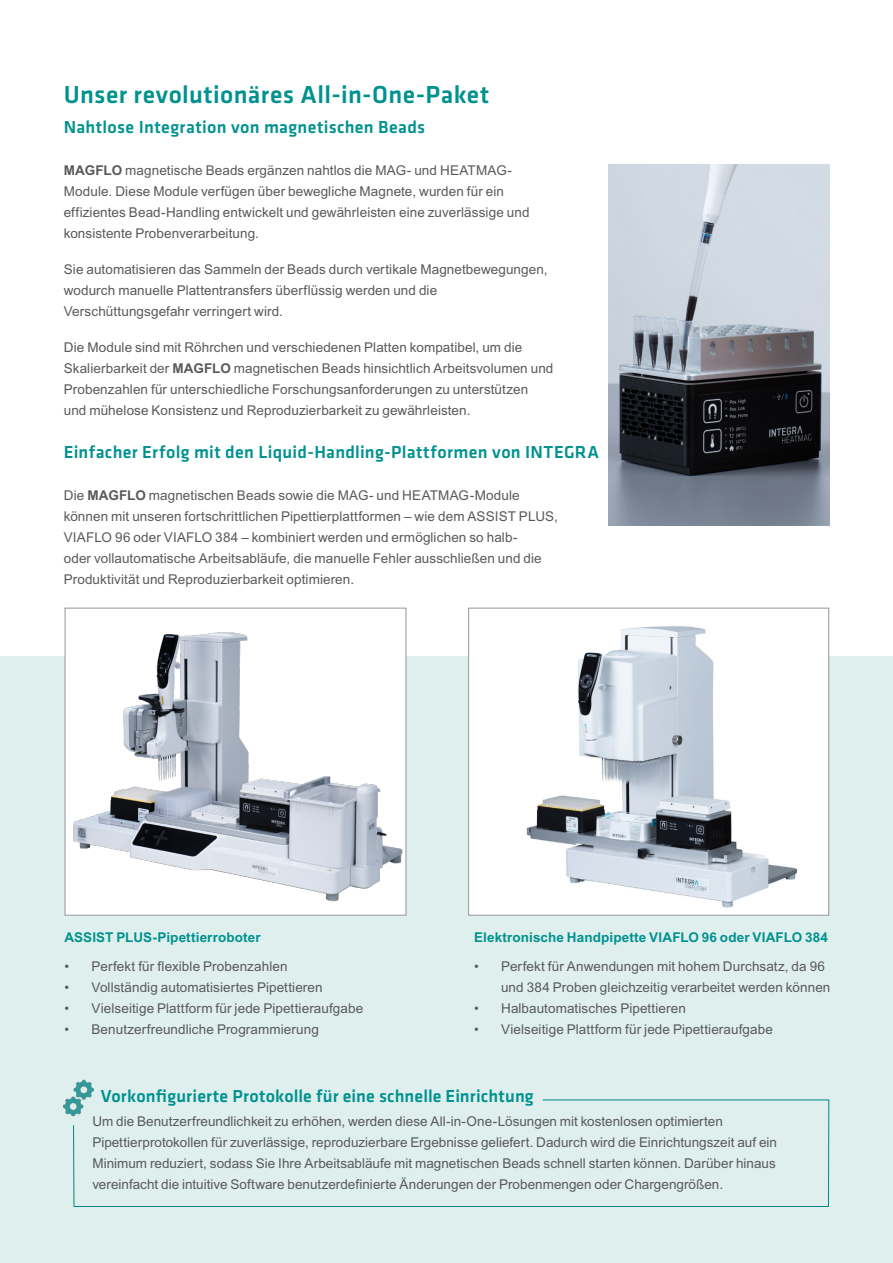
<style>
.page{position:relative;width:893px;height:1263px;background:#fff}
.page>*{position:absolute;margin:0;border:0;box-sizing:border-box;transform-origin:0 0}
.t1{font:500 25.5px "Klavika Basic";letter-spacing:.015em;color:#00928f}
.t2{font:500 18px "Klavika Basic";letter-spacing:.015em;color:#00928f}
.t3{font:13.5px/21px "Arial";letter-spacing:.005em;color:#58595b}
.t4{font:700 13.5px "Arial";letter-spacing:.01em;color:#00928f}
.s1{font-weight:700}
</style>
<div class="page">
<div style="left:0;top:657px;width:893px;height:606px;background:#dfefed"></div>
<svg style="left:73px;top:1099px;width:757px;height:108px"></svg>
<div style="left:65px;top:608px;width:341px;height:307px;background:#fff"></div>
<img style="left:73px;top:632px;width:330px;height:270px">
<div style="left:65px;top:608px;width:341px;height:308px;border:1px solid #939598"></div>
<img style="left:470px;top:626px;width:357px;height:288px">
<div style="left:468px;top:608px;width:361px;height:308px;border:1px solid #939598"></div>
<img style="left:608px;top:165px;width:221px;height:360px">
<img style="left:63px;top:1079px;width:37px;height:40px">
<h1 class="t1" style="left:64px;top:78px;width:427px">Unser revolutionäres All-in-One-Paket</h1>
<h2 class="t2" style="left:64px;top:115px;width:363px">Nahtlose Integration von magnetischen Beads</h2>
<p class="t3" style="left:64px;top:160px;width:467px"><span class="s1">MAGFLO</span> magnetische Beads ergänzen nahtlos die MAG- und HEATMAG-Module. Diese Module verfügen über bewegliche Magnete, wurden für ein effizientes Bead-Handling entwickelt und gewährleisten eine zuverlässige und konsistente Probenverarbeitung.</p>
<p class="t3" style="left:64px;top:259px;width:485px">Sie automatisieren das Sammeln der Beads durch vertikale Magnetbewegungen, wodurch manuelle Plattentransfers überflüssig werden und die<br>Verschüttungsgefahr verringert wird.</p>
<p class="t3" style="left:64px;top:337px;width:491px">Die Module sind mit Röhrchen und verschiedenen Platten kompatibel, um die Skalierbarkeit der <span class="s1">MAGFLO</span> magnetischen Beads hinsichtlich Arbeitsvolumen und Probenzahlen für unterschiedliche Forschungsanforderungen zu unterstützen und mühelose Konsistenz und Reproduzierbarkeit zu gewährleisten.</p>
<h2 class="t2" style="left:64px;top:439px;width:537px">Einfacher Erfolg mit den Liquid-Handling-Plattformen von INTEGRA</h2>
<p class="t3" style="left:64px;top:485px;width:496px">Die <span class="s1">MAGFLO</span> magnetischen Beads sowie die MAG- und HEATMAG-Module können mit unseren fortschrittlichen Pipettierplattformen – wie dem ASSIST PLUS, VIAFLO 96 oder VIAFLO 384 – kombiniert werden und ermöglichen so halb-<br>oder vollautomatische Arbeitsabläufe, die manuelle Fehler ausschließen und die Produktivität und Reproduzierbarkeit optimieren.</p>
<p class="t4" style="left:64px;top:928px;width:198px">ASSIST PLUS-Pipettierroboter</p>
<p class="t4" style="left:474px;top:928px;width:355px">Elektronische Handpipette VIAFLO 96 oder VIAFLO 384</p>
<p class="t3" style="left:64px;top:956px;width:225px">• Perfekt für flexible Probenzahlen</p>
<p class="t3" style="left:64px;top:977px;width:260px">• Vollständig automatisiertes Pipettieren</p>
<p class="t3" style="left:64px;top:998px;width:300px">• Vielseitige Plattform für jede Pipettieraufgabe</p>
<p class="t3" style="left:64px;top:1019px;width:256px">• Benutzerfreundliche Programmierung</p>
<p class="t3" style="left:501px;top:956px;width:331px;text-indent:-27px">• Perfekt für Anwendungen mit hohem Durchsatz, da 96 und 384 Proben gleichzeitig verarbeitet werden können</p>
<p class="t3" style="left:474px;top:998px;width:213px">• Halbautomatisches Pipettieren</p>
<p class="t3" style="left:474px;top:1019px;width:300px">• Vielseitige Plattform für jede Pipettieraufgabe</p>
<h2 class="t2" style="left:101px;top:1084px;width:434px">Vorkonfigurierte Protokolle für eine schnelle Einrichtung</h2>
<p class="t3" style="left:92px;top:1111px;width:686px">Um die Benutzerfreundlichkeit zu erhöhen, werden diese All-in-One-Lösungen mit kostenlosen optimierten Pipettierprotokollen für zuverlässige, reproduzierbare Ergebnisse geliefert. Dadurch wird die Einrichtungszeit auf ein Minimum reduziert, sodass Sie Ihre Arbeitsabläufe mit magnetischen Beads schnell starten können. Darüber hinaus vereinfacht die intuitive Software benutzerdefinierte Änderungen der Probenmengen oder Chargengrößen.</p>
</div>
